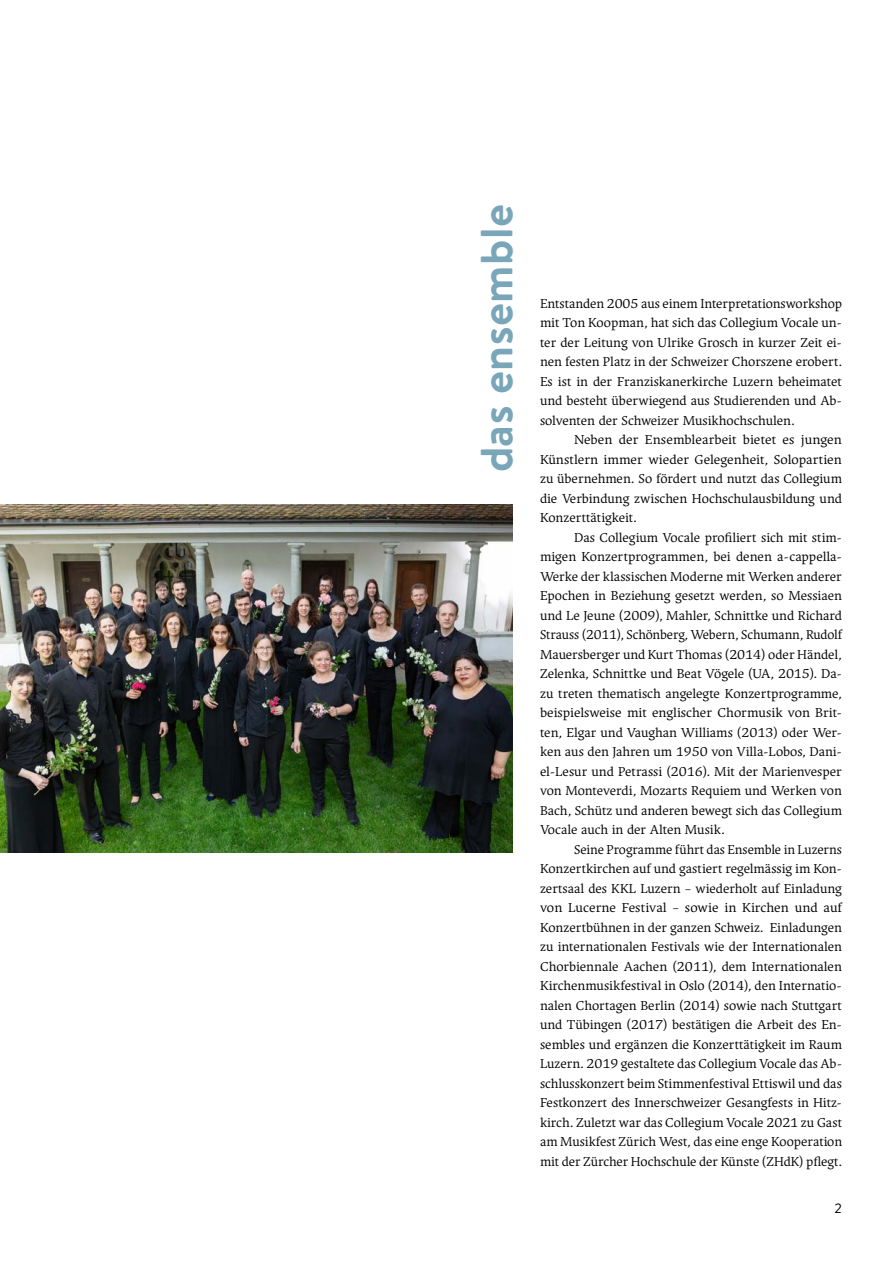
<style>
.page{position:relative;width:893px;height:1263px;background:#fff}
.page>*{position:absolute;margin:0;border:0;box-sizing:border-box;transform-origin:0 0}
.t1{font:700 45px "Brandon Text";letter-spacing:.01em;color:#7aa6b9}
.t2{font:13.5px/19.5px "Ergilo";color:#000;text-align:justify}
.t3{font:13.5px "Brandon Text";color:#000}
</style>
<div class="page">
<img style="left:0;top:504px;width:513px;height:349px">
<h1 class="t1" style="left:466px;top:472px;width:269px;rotate:-90deg">das ensemble</h1>
<p class="t2" style="left:540px;top:293px;width:303px">Entstanden 2005 aus einem Interpretationsworkshop mit Ton Koopman, hat sich das Collegium Vocale un&shy;ter der Leitung von Ulrike Grosch in kurzer Zeit ei&shy;nen festen Platz in der Schweizer Chorszene erobert.<br>Es ist in der Franziskanerkirche Luzern beheimatet und besteht überwiegend aus Studierenden und Ab&shy;solventen der Schweizer Musikhochschulen.</p>
<p class="t2" style="left:540px;top:430px;width:303px;text-indent:34px">Neben der Ensemblearbeit bietet es jungen Künstlern immer wieder Gelegenheit, Solopartien zu übernehmen. So fördert und nutzt das Collegium die Verbindung zwischen Hochschulausbildung und Konzerttätigkeit.</p>
<p class="t2" style="left:540px;top:527px;width:303px;text-indent:34px">Das Collegium Vocale profiliert sich mit stim&shy;migen Konzertprogrammen, bei denen a-cappella-Werke der klassischen Moderne mit Werken anderer Epochen in Beziehung gesetzt werden, so Messiaen und Le Jeune (2009), Mahler, Schnittke und Richard Strauss (2011), Schönberg, Webern, Schumann, Rudolf Mauersberger und Kurt Thomas (2014) oder Händel, Zelenka, Schnittke und Beat Vögele (UA, 2015). Da&shy;zu treten thematisch angelegte Konzertprogramme, beispielsweise mit englischer Chormusik von Brit&shy;ten, Elgar und Vaughan Williams (2013) oder Wer&shy;ken aus den Jahren um 1950 von Villa-Lobos, Dani&shy;el-Lesur und Petrassi (2016). Mit der Marienvesper von Monteverdi, Mozarts Requiem und Werken von Bach, Schütz und anderen bewegt sich das Collegium Vocale auch in der Alten Musik.</p>
<p class="t2" style="left:540px;top:839px;width:304px;text-indent:34px">Seine Programme führt das Ensemble in Luzerns Konzertkirchen auf und gastiert regelmässig im Kon&shy;zertsaal des KKL Luzern – wiederholt auf Einladung von Lucerne Festival – sowie in Kirchen und auf Konzertbühnen in der ganzen Schweiz. Einladungen zu internationalen Festivals wie der Internationalen Chorbiennale Aachen (2011), dem Internationalen Kirchenmusikfestival in Oslo (2014), den Internatio&shy;nalen Chortagen Berlin (2014) sowie nach Stuttgart und Tübingen (2017) bestätigen die Arbeit des En&shy;sembles und ergänzen die Konzerttätigkeit im Raum Luzern. 2019 gestaltete das Collegium Vocale das Ab&shy;schlusskonzert beim Stimmenfestival Ettiswil und das Festkonzert des Innerschweizer Gesangfests in Hitz&shy;kirch. Zuletzt war das Collegium Vocale 2021 zu Gast am Musikfest Zürich West, das eine enge Kooperation mit der Zürcher Hochschule der Künste (ZHdK) pflegt.</p>
<p class="t3" style="left:834px;top:1199px;width:9px">2</p>
</div>
